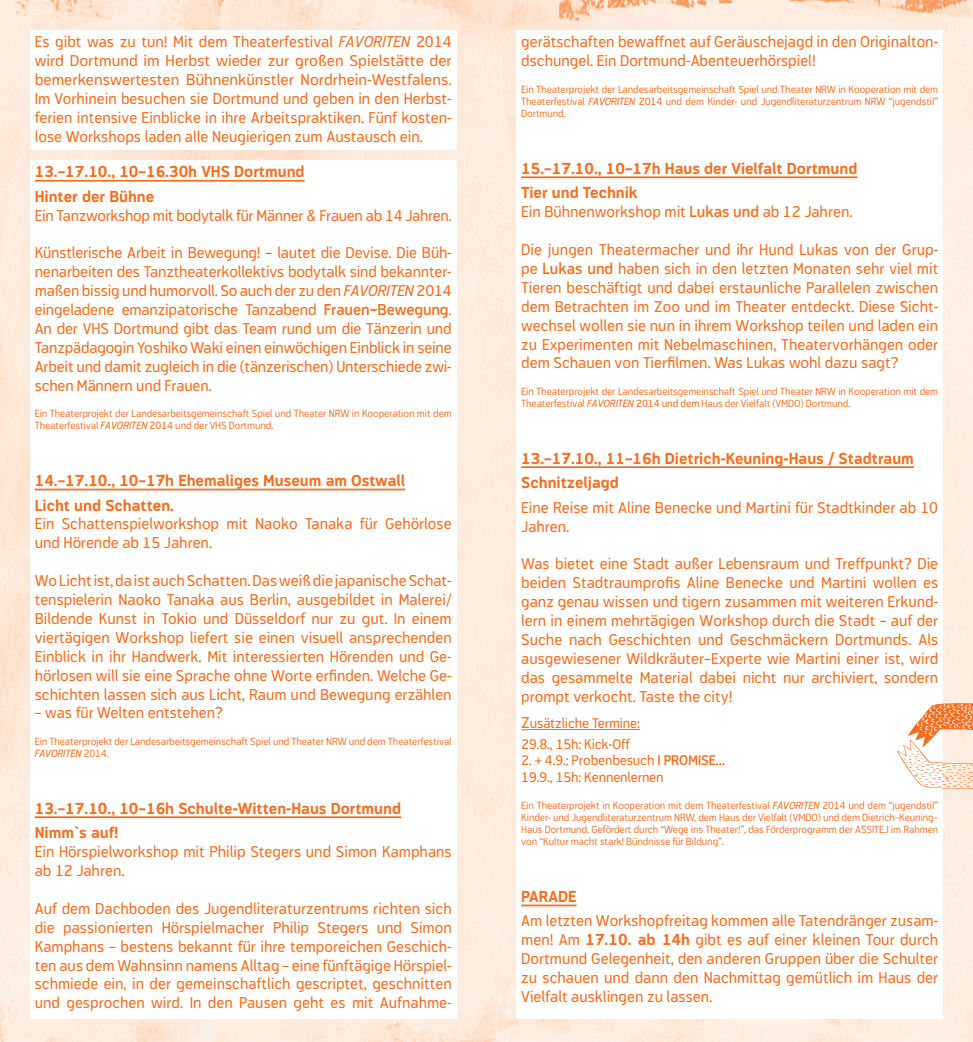
<style>
.page{position:relative;width:973px;height:1042px;background:#fff}
.page>*{position:absolute;margin:0;border:0;box-sizing:border-box;transform-origin:0 0}
.t1{font:15.75px/18.9px "Modus";color:#f36e21;text-align:justify}
.t2{font:700 15.75px/24.5px "Modus";color:#f36e21}
.t3{font:15.75px "Modus";letter-spacing:-.02em;color:#f36e21}
.t4{font:14px/21px "Modus";letter-spacing:-.01em;color:#f36e21}
.t5{font:300 10.5px/12.2px "Modus";letter-spacing:-.01em;color:#f36e21}
.s1{font-style:italic}
.s2{font-weight:400;font-style:italic}
.s3{font-weight:400}
.s4{font-weight:600}
.s5{font-size:15.75px}
.s6{font-weight:700}
</style>
<div class="page">
<img style="left:0;top:0;width:972px;height:1042px">
<div style="left:30px;top:160px;width:426px;height:858px;background:#fff"></div>
<hr style="left:35px;top:180px;width:269px;height:2px;background:#f36e21">
<hr style="left:35px;top:489px;width:370px;height:1px;background:#f36e21">
<hr style="left:35px;top:816px;width:366px;height:2px;background:#f36e21">
<div style="left:30px;top:30px;width:426px;height:120px;background:#fff"></div>
<div style="left:516px;top:30px;width:427px;height:988px;background:#fff"></div>
<hr style="left:521px;top:176px;width:336px;height:2px;background:#f36e21">
<hr style="left:521px;top:466px;width:392px;height:2px;background:#f36e21">
<hr style="left:529px;top:729px;width:110px;height:1px;background:#f36e21">
<hr style="left:521px;top:904px;width:55px;height:2px;background:#f36e21">
<img style="left:897px;top:650px;width:75px;height:198px">
<p class="t1" style="left:35px;top:32px;width:418px">Es gibt was zu tun! Mit dem Theaterfestival <span class="s1">FAVORITEN</span> 2014 wird Dortmund im Herbst wieder zur großen Spielstätte der bemerkenswertesten Bühnenkünstler Nordrhein-Westfalens.<br>Im Vorhinein besuchen sie Dortmund und geben in den Herbst&shy;ferien intensive Einblicke in ihre Arbeitspraktiken. Fünf kosten&shy;lose Workshops laden alle Neugierigen zum Austausch ein.</p>
<p class="t1" style="left:521px;top:32px;width:418px">gerätschaften bewaffnet auf Geräuschejagd in den Originalton&shy;dschungel. Ein Dortmund-Abenteuerhörspiel!</p>
<p class="t5" style="left:521px;top:83px;width:418px;text-align:justify">Ein Theaterprojekt der Landesarbeitsgemeinschaft Spiel und Theater NRW in Kooperation mit dem Theaterfestival <span class="s2">FAVORITEN</span> <span class="s3">2014</span> und dem Kinder- und Jugendliteraturzentrum NRW “jugendstil” Dortmund.</p>
<p class="t2" style="left:35px;top:159px;width:271px">13.–17.10., 10–16.30h VHS Dortmund<br>Hinter der Bühne</p>
<p class="t3" style="left:35px;top:206px;width:418px">Ein Tanzworkshop mit bodytalk für Männer &amp; Frauen ab 14 Jahren.</p>
<p class="t1" style="left:35px;top:244px;width:418px">Künstlerische Arbeit in Bewegung! – lautet die Devise. Die Büh&shy;nenarbeiten des Tanztheaterkollektivs bodytalk sind bekannter&shy;maßen bissig und humorvoll. So auch der zu den <span class="s1">FAVORITEN</span> 2014 eingeladene emanzipatorische Tanzabend <span class="s4">Frauen~Bewegung</span>.<br>An der VHS Dortmund gibt das Team rund um die Tänzerin und Tanzpädagogin Yoshiko Waki einen einwöchigen Einblick in seine Arbeit und damit zugleich in die (tänzerischen) Unterschiede zwi&shy;schen Männern und Frauen.</p>
<p class="t5" style="left:35px;top:407px;width:418px">Ein Theaterprojekt der Landesarbeitsgemeinschaft Spiel und Theater NRW in Kooperation mit dem<br>Theaterfestival <span class="s2">FAVORITEN</span> <span class="s3">2014</span> und der VHS Dortmund.</p>
<p class="t2" style="left:35px;top:468px;width:372px">14.–17.10., 10–17h Ehemaliges Museum am Ostwall<br>Licht und Schatten.</p>
<p class="t1" style="left:35px;top:514px;width:418px">Ein Schattenspielworkshop mit Naoko Tanaka für Gehörlose und Hörende ab 15 Jahren.</p>
<p class="t1" style="left:35px;top:571px;width:418px">Wo Licht ist, da ist auch Schatten. Das weiß die japanische Schat&shy;tenspielerin Naoko Tanaka aus Berlin, ausgebildet in Malerei/ Bildende Kunst in Tokio und Düsseldorf nur zu gut. In einem viertägigen Workshop liefert sie einen visuell ansprechenden Einblick in ihr Handwerk. Mit interessierten Hörenden und Ge&shy;hörlosen will sie eine Sprache ohne Worte erfinden. Welche Ge&shy;schichten lassen sich aus Licht, Raum und Bewegung erzählen</p>
<p class="t1" style="left:35px;top:703px;width:190px">– was für Welten entstehen?</p>
<p class="t5" style="left:35px;top:735px;width:418px">Ein Theaterprojekt der Landesarbeitsgemeinschaft Spiel und Theater NRW und dem Theaterfestival<br><span class="s2">FAVORITEN</span> 2014.</p>
<p class="t2" style="left:35px;top:796px;width:368px">13.–17.10., 10–16h Schulte-Witten-Haus Dortmund<br>Nimm`s auf!</p>
<p class="t1" style="left:35px;top:842px;width:418px">Ein Hörspielworkshop mit Philip Stegers und Simon Kamphans ab 12 Jahren.</p>
<p class="t1" style="left:35px;top:899px;width:418px">Auf dem Dachboden des Jugendliteraturzentrums richten sich die passionierten Hörspielmacher Philip Stegers und Simon Kamphans – bestens bekannt für ihre temporeichen Geschich&shy;ten aus dem Wahnsinn namens Alltag – eine fünftägige Hörspiel&shy;schmiede ein, in der gemeinschaftlich gescriptet, geschnitten und gesprochen wird. In den Pausen geht es mit Aufnahme-</p>
<p class="t2" style="left:521px;top:156px;width:337px">15.–17.10., 10–17h Haus der Vielfalt Dortmund<br>Tier und Technik</p>
<p class="t1" style="left:521px;top:202px;width:333px">Ein Bühnenworkshop mit <span class="s4">Lukas und</span> ab 12 Jahren.</p>
<p class="t1" style="left:521px;top:240px;width:418px">Die jungen Theatermacher und ihr Hund Lukas von der Grup&shy;pe <span class="s4">Lukas und</span> haben sich in den letzten Monaten sehr viel mit Tieren beschäftigt und dabei erstaunliche Parallelen zwischen dem Betrachten im Zoo und im Theater entdeckt. Diese Sicht&shy;wechsel wollen sie nun in ihrem Workshop teilen und laden ein zu Experimenten mit Nebelmaschinen, Theatervorhängen oder dem Schauen von Tierfilmen. Was Lukas wohl dazu sagt?</p>
<p class="t5" style="left:521px;top:385px;width:418px">Ein Theaterprojekt der Landesarbeitsgemeinschaft Spiel und Theater NRW in Kooperation mit dem<br>Theaterfestival <span class="s2">FAVORITEN</span> <span class="s3">2014 und dem</span> Haus der Vielfalt (VMDO) Dortmund.</p>
<p class="t2" style="left:521px;top:446px;width:394px">13.–17.10., 11–16h Dietrich-Keuning-Haus / Stadtraum<br>Schnitzeljagd</p>
<p class="t1" style="left:521px;top:498px;width:418px">Eine Reise mit Aline Benecke und Martini für Stadtkinder ab 10<br>Jahren.</p>
<p class="t1" style="left:521px;top:554px;width:418px">Was bietet eine Stadt außer Lebensraum und Treffpunkt? Die beiden Stadtraumprofis Aline Benecke und Martini wollen es ganz genau wissen und tigern zusammen mit weiteren Erkund&shy;lern in einem mehrtägigen Workshop durch die Stadt – auf der Suche nach Geschichten und Geschmäckern Dortmunds. Als ausgewiesener Wildkräuter–Experte wie Martini einer ist, wird das gesammelte Material dabei nicht nur archiviert, sondern prompt verkocht. Taste the city!</p>
<p class="t4" style="left:521px;top:712px;width:120px"><span class="s5">Z</span>usätzliche Termine:<br>29.8., 15h: Kick-Off</p>
<p class="t4" style="left:521px;top:752px;width:205px;line-height:16.8px">2. + 4.9.: Probenbesuch <span class="s4">I PROMISE…<br></span>19.9., 15h: Kennenlernen</p>
<p class="t5" style="left:521px;top:799px;width:418px;text-align:justify">Ein Theaterprojekt in Kooperation mit dem Theaterfestival <span class="s2">FAVORITEN</span> 2014 und dem “jugendstil” Kinder- und Jugendliteraturzentrum NRW, dem Haus der Vielfalt (VMDO) und dem Dietrich–Keuning– Haus Dortmund. Gefördert durch “Wege ins Theater!”, das Förderprogramm der ASSITEJ im Rahmen von “Kultur macht stark! Bündnisse für Bildung”.</p>
<p class="t2" style="left:521px;top:884px;width:57px">PARADE</p>
<p class="t1" style="left:521px;top:911px;width:418px">Am letzten Workshopfreitag kommen alle Tatendränger zusam&shy;men! Am <span class="s6">17.10. ab 14h</span> gibt es auf einer kleinen Tour durch Dortmund Gelegenheit, den anderen Gruppen über die Schulter zu schauen und dann den Nachmittag gemütlich im Haus der Vielfalt ausklingen zu lassen.</p>
</div>
